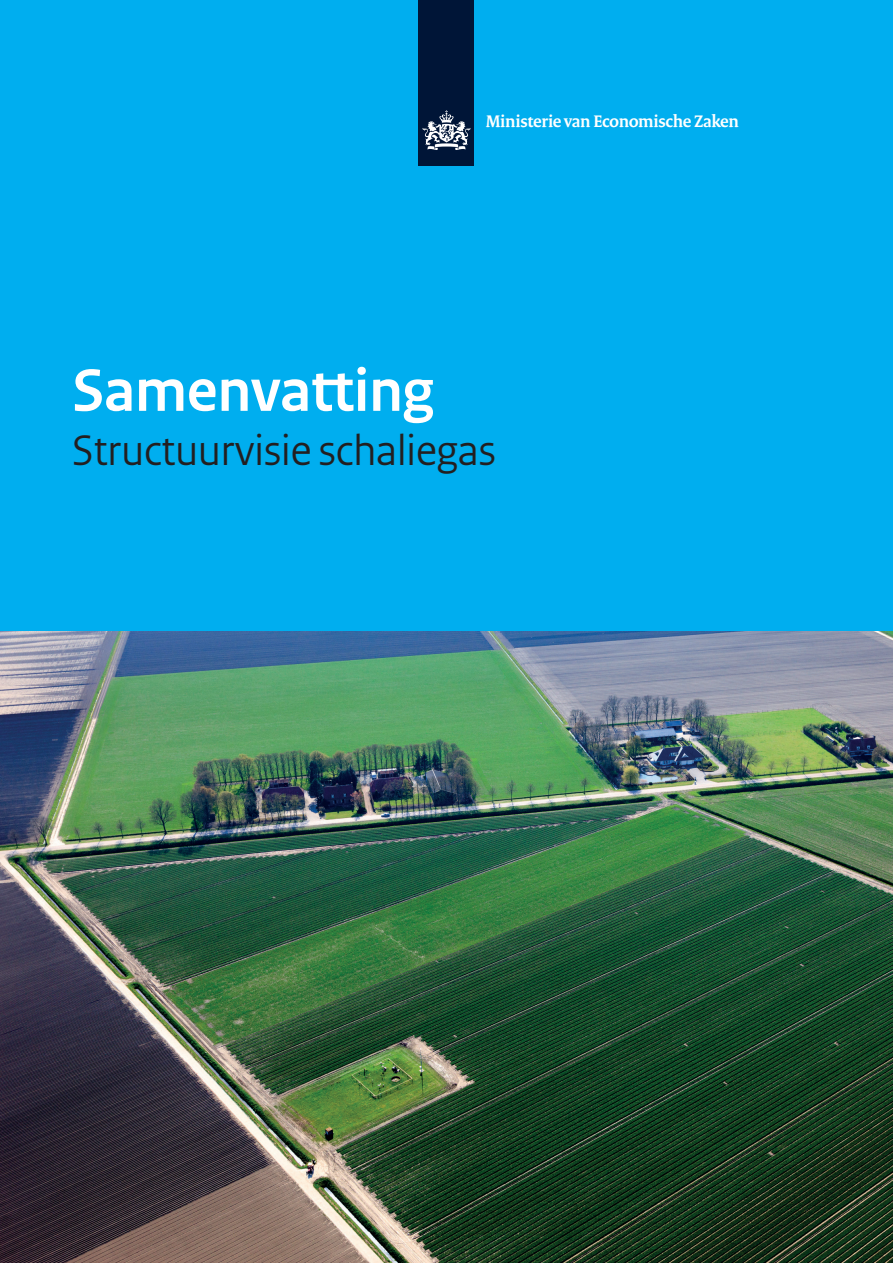
<style>
.page{position:relative;width:893px;height:1263px;background:#00aeef}
.page>*{position:absolute;margin:0;border:0;box-sizing:border-box;transform-origin:0 0}
.t1{font:700 63px "Rijksoverheid Sans Heading";color:#fff}
.t2{font:45px "Rijksoverheid Sans Heading";color:#231f20}
.t3{font:700 18px "Rijksoverheid Serif";letter-spacing:-.015em;color:#fff}
</style>
<div class="page">
<img style="left:0;top:631px;width:893px;height:632px">
<div style="left:419px;top:0;width:55px;height:166px;background:#001537"></div>
<svg style="left:423px;top:110px;width:47px;height:40px"></svg>
<p class="t3" style="left:486px;top:111px;width:255px">Ministerie van Economische Zaken</p>
<h1 class="t1" style="left:72px;top:355px;width:363px">Samenvatting</h1>
<h2 class="t2" style="left:72px;top:424px;width:425px">Structuurvisie schaliegas</h2>
</div>
